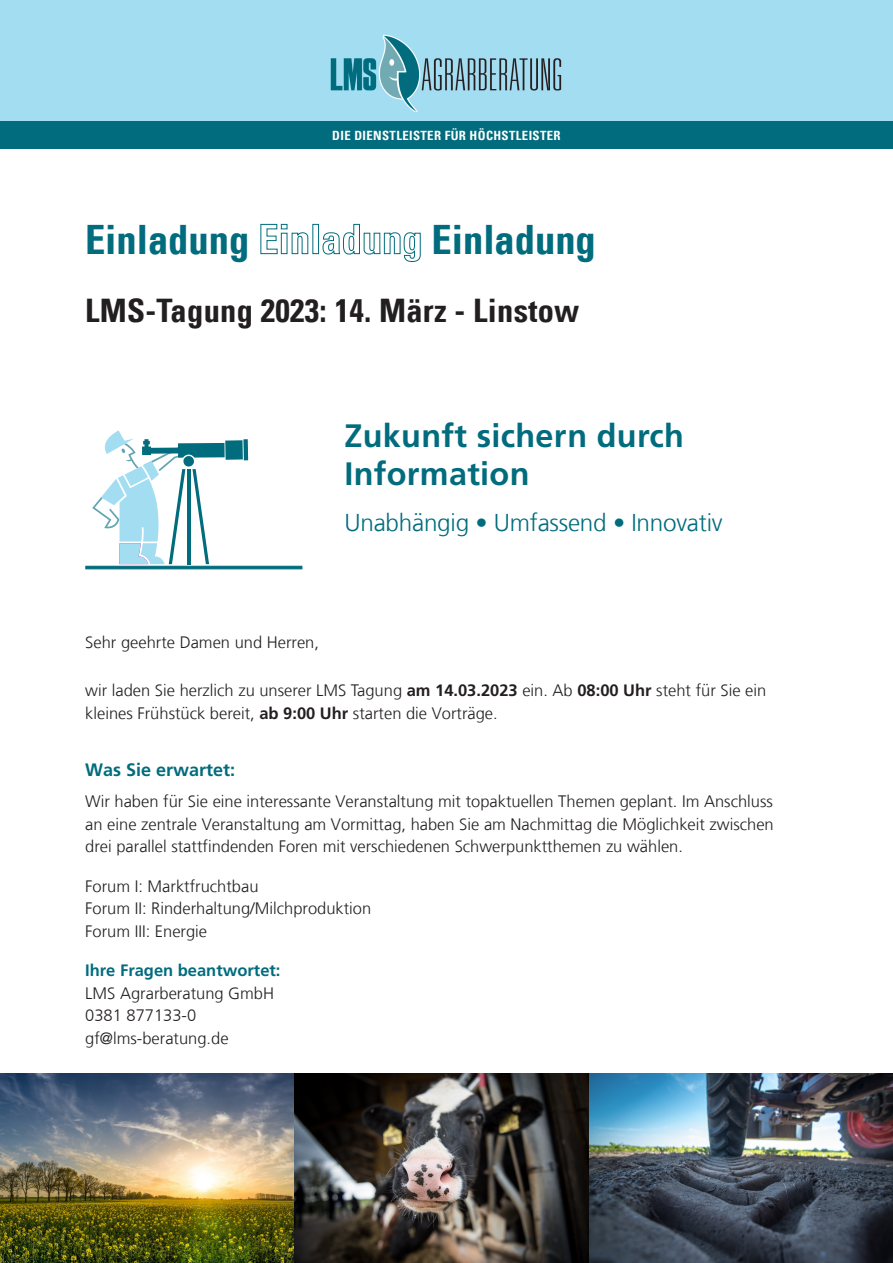
<style>
.page{position:relative;width:893px;height:1263px;background:#fff}
.page>*{position:absolute;margin:0;border:0;box-sizing:border-box;transform-origin:0 0}
.t1{font:40.5px "Univers Com 67 Bold Cond";color:#006c7d}
.t2{font:32.4px "Univers Com 67 Bold Cond";letter-spacing:.01em;color:#231f20}
.t3{font:700 32.4px/37.8px "Frutiger LT Com";letter-spacing:.01em;color:#006c7d}
.t4{font:300 24.3px "Frutiger LT Com";letter-spacing:-.01em;color:#006c7d}
.t5{font:700 18px "Frutiger LT Com";color:#006c7d}
.t6{font:300 16.5px/22.5px "Frutiger LT Com";color:#231f20}
.t7{font:12.75px "Univers Com 67 Bold Cond";letter-spacing:.03em;color:#fff}
.s1{font-weight:700}
.s2{font-weight:700;color:#006c7d}
</style>
<div class="page">
<div style="left:0;top:0;width:893px;height:121px;background:#a3ddf2"></div>
<div style="left:0;top:121px;width:893px;height:28px;background:#006c7d"></div>
<img style="left:330px;top:34px;width:232px;height:78px">
<img style="left:0;top:1074px;width:294px;height:189px">
<img style="left:294px;top:1074px;width:296px;height:189px">
<img style="left:590px;top:1074px;width:303px;height:189px">
<div style="left:225px;top:440px;width:18px;height:20px;background:#006c7d"></div>
<div style="left:243px;top:439px;width:5px;height:21px;background:#006c7d"></div>
<svg style="left:92px;top:430px;width:133px;height:134px"></svg>
<div style="left:86px;top:566px;width:216px;height:3px;background:#006c7d;border:1px solid #006c7d"></div>
<p class="t7" style="left:332px;top:128px;width:230px">DIE DIENSTLEISTER FÜR HÖCHSTLEISTER</p>
<p class="t1" style="left:85px;top:214px;width:512px">Einladung Einladung Einladung</p>
<p class="t2" style="left:85px;top:290px;width:496px">LMS-Tagung 2023: 14. März - Linstow</p>
<p class="t3" style="left:344px;top:417px;width:341px">Zukunft sichern durch<br>Information</p>
<p class="t4" style="left:344px;top:508px;width:380px">Unabhängig • Umfassend • Innovativ</p>
<p class="t6" style="left:85px;top:631px;width:235px">Sehr geehrte Damen und Herren,</p>
<p class="t6" style="left:85px;top:679px;width:682px">wir laden Sie herzlich zu unserer LMS Tagung <span class="s1">am 14.03.2023</span> ein. Ab <span class="s1">08:00 Uhr</span> steht für Sie ein kleines Frühstück bereit, <span class="s1">ab 9:00 Uhr</span> starten die Vorträge.</p>
<p class="t5" style="left:85px;top:759px;width:152px">Was Sie erwartet:</p>
<p class="t6" style="left:85px;top:790px;width:690px;text-align:justify">Wir haben für Sie eine interessante Veranstaltung mit topaktuellen Themen geplant. Im Anschluss an eine zentrale Veranstaltung am Vormittag, haben Sie am Nachmittag die Möglichkeit zwischen drei parallel stattfindenden Foren mit verschiedenen Schwerpunktthemen zu wählen.</p>
<p class="t6" style="left:85px;top:875px;width:288px">Forum I: Marktfruchtbau<br>Forum II: Rinderhaltung/Milchproduktion<br>Forum III: Energie</p>
<p class="t6" style="left:85px;top:960px;width:197px"><span class="s2">Ihre Fragen beantwortet:<br></span>LMS Agrarberatung GmbH<br>0381 877133-0 gf@lms-beratung.de</p>
</div>
